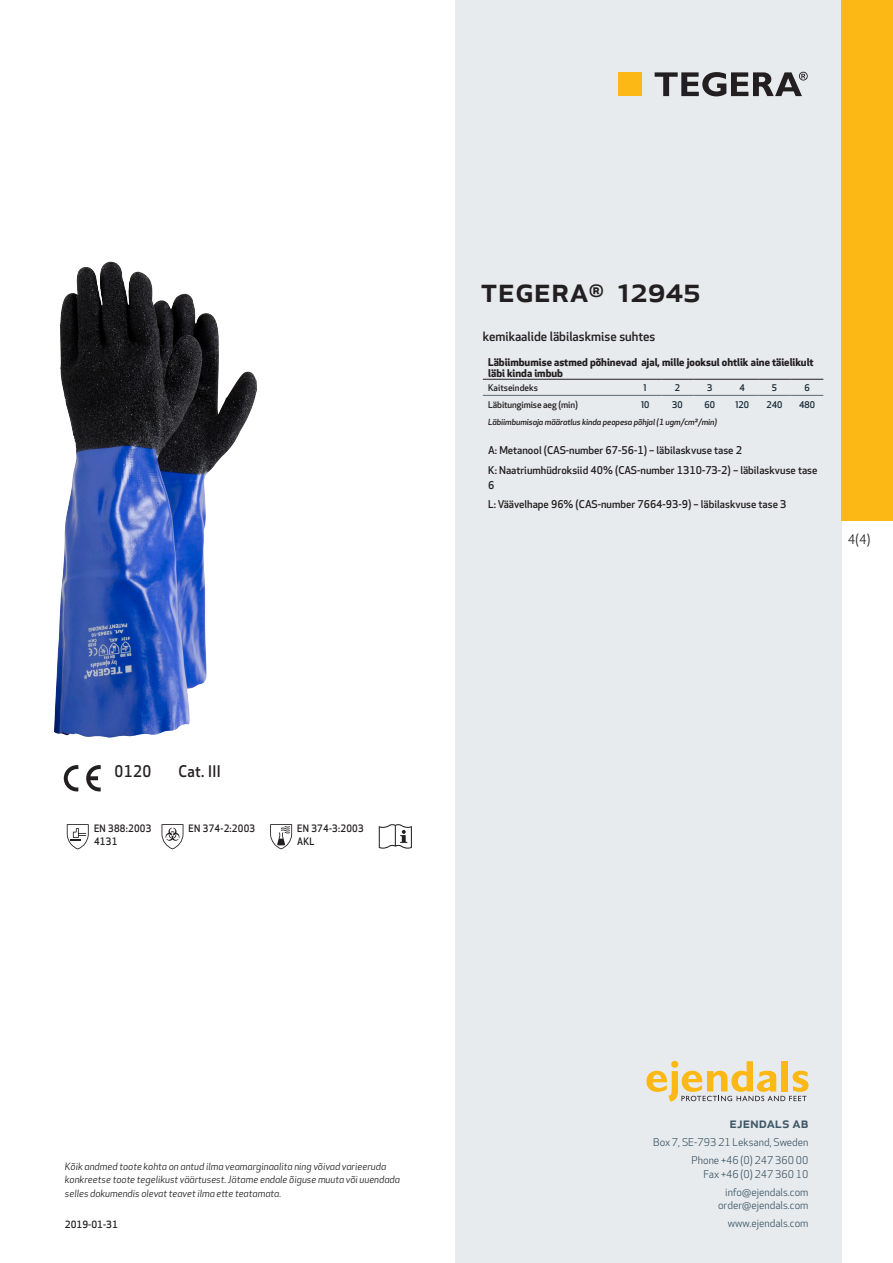
<style>
.page{position:relative;width:893px;height:1263px;background:#fff}
.page>*{position:absolute;margin:0;border:0;box-sizing:border-box;transform-origin:0 0}
.prodname{font:500 34.5px "Apex New";color:#231f20}
.Artikel{font:500 15.6px "Apex New";letter-spacing:.025em;color:#231f20;scale:.95 1}
.t1{font:500 15px "Apex New";color:#405968}
.t2{font:12.75px "Apex New";color:#231f20}
.Compliance_body{font:500 12.6px "Apex New";color:#231f20}
.Artikel-2{font:500 10.5px/19.2px "Apex New";color:#231f20}
.t3{font:10.5px/18px "Apex New";color:#405968;text-align:right}
.Artikel-3{font:700 10.5px/10.5px "Apex New";color:#231f20}
.Artikel-4{font:500 10.05px/13.2px "Apex New";letter-spacing:.025em;color:#231f20;scale:.95 1}
.t4{font:italic 9.75px/13.5px "Apex New";color:#231f20}
.t5{font:500 9.75px "Apex New";color:#231f20}
.Artikel-5{font:500 9px "Apex New";letter-spacing:-.01em;color:#231f20}
.Artikel-6{font:500 9px "Apex New";color:#122632}
.Artikel-7{font:italic 500 8.25px "Apex New";letter-spacing:-.01em;color:#231f20}
</style>
<div class="page">
<div style="left:455px;top:0;width:387px;height:1263px;background:#e8ebee"></div>
<svg style="left:646px;top:1061px;width:162px;height:40px"></svg>
<div style="left:618px;top:72px;width:24px;height:24px;background:#fcb814"></div>
<svg style="left:655px;top:72px;width:153px;height:24px"></svg>
<svg style="left:86px;top:765px;width:15px;height:26px"></svg>
<svg style="left:64px;top:765px;width:14px;height:26px"></svg>
<svg style="left:67px;top:824px;width:22px;height:25px"></svg>
<svg style="left:162px;top:824px;width:21px;height:25px"></svg>
<svg style="left:270px;top:824px;width:22px;height:25px"></svg>
<svg style="left:379px;top:824px;width:33px;height:25px"></svg>
<hr style="left:483px;top:395px;width:146px;height:1px;background:#556975">
<hr style="left:629px;top:395px;width:32px;height:1px;background:#556975">
<hr style="left:661px;top:395px;width:33px;height:1px;background:#556975">
<hr style="left:694px;top:395px;width:32px;height:1px;background:#556975">
<hr style="left:726px;top:395px;width:32px;height:1px;background:#556975">
<hr style="left:758px;top:395px;width:33px;height:1px;background:#556975">
<hr style="left:791px;top:395px;width:32px;height:1px;background:#556975">
<hr style="left:483px;top:379px;width:146px;height:1px;background:#231f20">
<hr style="left:629px;top:379px;width:32px;height:1px;background:#231f20">
<hr style="left:661px;top:379px;width:33px;height:1px;background:#231f20">
<hr style="left:694px;top:379px;width:32px;height:1px;background:#231f20">
<hr style="left:726px;top:379px;width:32px;height:1px;background:#231f20">
<hr style="left:758px;top:379px;width:33px;height:1px;background:#231f20">
<hr style="left:791px;top:379px;width:32px;height:1px;background:#231f20">
<div style="left:842px;top:0;width:51px;height:520px;background:#fcb814"></div>
<img style="left:54px;top:262px;width:203px;height:476px">
<p class="Artikel" style="left:115px;top:761px;width:40px">0120</p>
<p class="Artikel" style="left:178px;top:761px;width:46px">Cat. III</p>
<p class="Artikel-4" style="left:94px;top:821px;width:62px">EN 388:2003<br>4131</p>
<p class="Artikel-4" style="left:189px;top:821px;width:72px">EN 374-2:2003</p>
<p class="Artikel-4" style="left:297px;top:821px;width:72px">EN 374-3:2003<br>AKL</p>
<p class="prodname" style="left:480px;top:266px;width:222px">TEGERA<sup>®</sup> 12945</p>
<p class="Compliance_body" style="left:483px;top:328px;width:174px">kemikaalide läbilaskmise suhtes</p>
<p class="Artikel-3" style="left:488px;top:356px;width:327px">Läbiimbumise astmed põhinevad ajal, mille jooksul ohtlik aine täielikult läbi kinda imbub</p>
<p class="Artikel-5" style="left:488px;top:381px;width:51px">Kaitseindeks</p>
<p class="Artikel-6" style="left:644px;top:381px;width:5px">1</p>
<p class="Artikel-6" style="left:675px;top:381px;width:7px">2</p>
<p class="Artikel-6" style="left:707px;top:381px;width:7px">3</p>
<p class="Artikel-6" style="left:739px;top:381px;width:7px">4</p>
<p class="Artikel-6" style="left:772px;top:381px;width:7px">5</p>
<p class="Artikel-6" style="left:804px;top:381px;width:7px">6</p>
<p class="Artikel-5" style="left:488px;top:398px;width:91px">Läbitungimise aeg (min)</p>
<p class="Artikel-6" style="left:641px;top:398px;width:10px">10</p>
<p class="Artikel-6" style="left:672px;top:398px;width:12px">30</p>
<p class="Artikel-6" style="left:704px;top:398px;width:12px">60</p>
<p class="Artikel-6" style="left:735px;top:398px;width:15px">120</p>
<p class="Artikel-6" style="left:766px;top:398px;width:17px">240</p>
<p class="Artikel-6" style="left:799px;top:398px;width:17px">480</p>
<p class="Artikel-7" style="left:488px;top:417px;width:230px">Läbiimbumisaja määratlus kinda peopesa põhjal (1 ugm/cm²/min)</p>
<p class="Artikel-2" style="left:488px;top:441px;width:331px">A: Metanool (CAS-number 67-56-1) – läbilaskvuse tase 2<br>K: Naatriumhüdroksiid 40% (CAS-number 1310-73-2) – läbilaskvuse tase</p>
<p class="Artikel-2" style="left:488px;top:475px;width:300px">6<br>L: Väävelhape 96% (CAS-number 7664-93-9) – läbilaskvuse tase 3</p>
<h3 class="t2" style="left:848px;top:531px;width:24px">4(4)</h3>
<p class="t4" style="left:65px;top:1159px;width:337px">Kõik andmed toote kohta on antud ilma veamarginaalita ning võivad varieeruda konkreetse toote tegelikust väärtusest. Jätame endale õiguse muuta või uuendada selles dokumendis olevat teavet ilma ette teatamata.</p>
<p class="t5" style="left:65px;top:1218px;width:54px">2019-01-31</p>
<h3 class="t1" style="left:729px;top:1113px;width:80px">ejendals ab</h3>
<p class="t3" style="left:653px;top:1133px;width:157px">Box 7, SE-793 21 Leksand, Sweden<br>Phone +46 (0) 247 360 00</p>
<p class="t3" style="left:703px;top:1165px;width:107px">Fax +46 (0) 247 360 10 info@ejendals.com</p>
<p class="t3" style="left:718px;top:1196px;width:92px">order@ejendals.com</p>
<p class="t3" style="left:728px;top:1215px;width:82px">www.ejendals.com</p>
</div>
